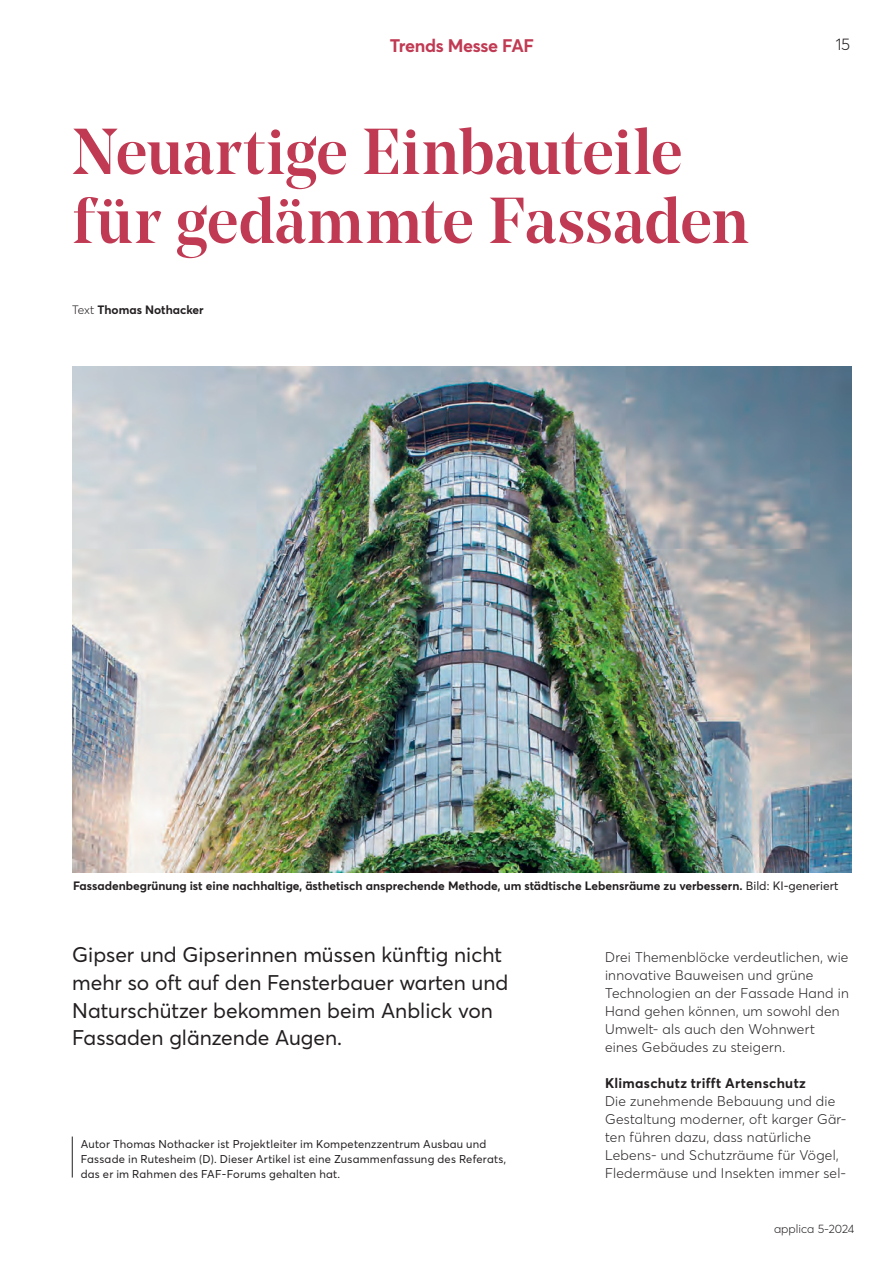
<style>
.page{position:relative;width:893px;height:1263px;background:#fff}
.page>*{position:absolute;margin:0;border:0;box-sizing:border-box;transform-origin:0 0}
.t1{font:500 64.5px/69px "Noe Display";color:#c13a53}
.t2{font:21px/27.8px "Averta";color:#231f20}
.t3{font:700 18px "Averta";letter-spacing:-.02em;color:#c13a53}
.t4{font:300 16.5px "Averta";color:#231f20}
.t5{font:300 13.8px/18px "Averta";letter-spacing:.02em;color:#231f20}
.t6{font:700 13.8px "Averta";letter-spacing:.025em;color:#231f20}
.t7{font:700 12px "Averta";color:#231f20}
.t8{font:300 12px "Averta";color:#231f20}
.t9{font:11.25px/15px "Averta";letter-spacing:.02em;color:#231f20}
.s1{font-weight:300}
.s2{font-weight:400}
</style>
<div class="page">
<img style="left:72px;top:366px;width:780px;height:506px">
<hr style="left:72px;top:1137px;width:1px;height:41px;background:#231f20">
<h3 class="t3" style="left:390px;top:38px;width:146px">Trends Messe FAF</h3>
<h1 class="t1" style="left:72px;top:122px;width:678px">Neuartige Einbauteile für gedämmte Fassaden</h1>
<p class="t7" style="left:72px;top:305px;width:133px"><span class="s1">Text</span> Thomas Nothacker</p>
<p class="t4" style="left:836px;top:38px;width:16px">15</p>
<p class="t7" style="left:73px;top:881px;width:767px">Fassadenbegrünung ist eine nachhaltige, ästhetisch ansprechende Methode, um städtische Lebensräume zu verbessern. <span class="s2">Bild: KI-generiert</span></p>
<h2 class="t2" style="left:72px;top:942px;width:437px">Gipser und Gipserinnen müssen künftig nicht mehr so oft auf den Fensterbauer warten und Naturschützer bekommen beim Anblick von Fassaden glänzende Augen.</h2>
<p class="t9" style="left:81px;top:1137px;width:427px">Autor Thomas Nothacker ist Projektleiter im Kompetenzzentrum Ausbau und<br>Fassade in Rutesheim (D). Dieser Artikel ist eine Zusammenfassung des Referats, das er im Rahmen des FAF-Forums gehalten hat.</p>
<p class="t5" style="left:605px;top:949px;width:245px">Drei Themenblöcke verdeutlichen, wie innovative Bauweisen und grüne<br>Technologien an der Fassade Hand in<br>Hand gehen können, um sowohl den<br>Umwelt- als auch den Wohnwert eines Gebäudes zu steigern.</p>
<p class="t6" style="left:605px;top:1077px;width:202px">Klimaschutz trifft Artenschutz</p>
<p class="t5" style="left:605px;top:1093px;width:243px">Die zunehmende Bebauung und die Gestaltung moderner, oft karger Gär&shy;ten führen dazu, dass natürliche Lebens- und Schutzräume für Vögel, Fledermäuse und Insekten immer sel-</p>
<p class="t8" style="left:774px;top:1224px;width:82px">applica 5-2024</p>
</div>
